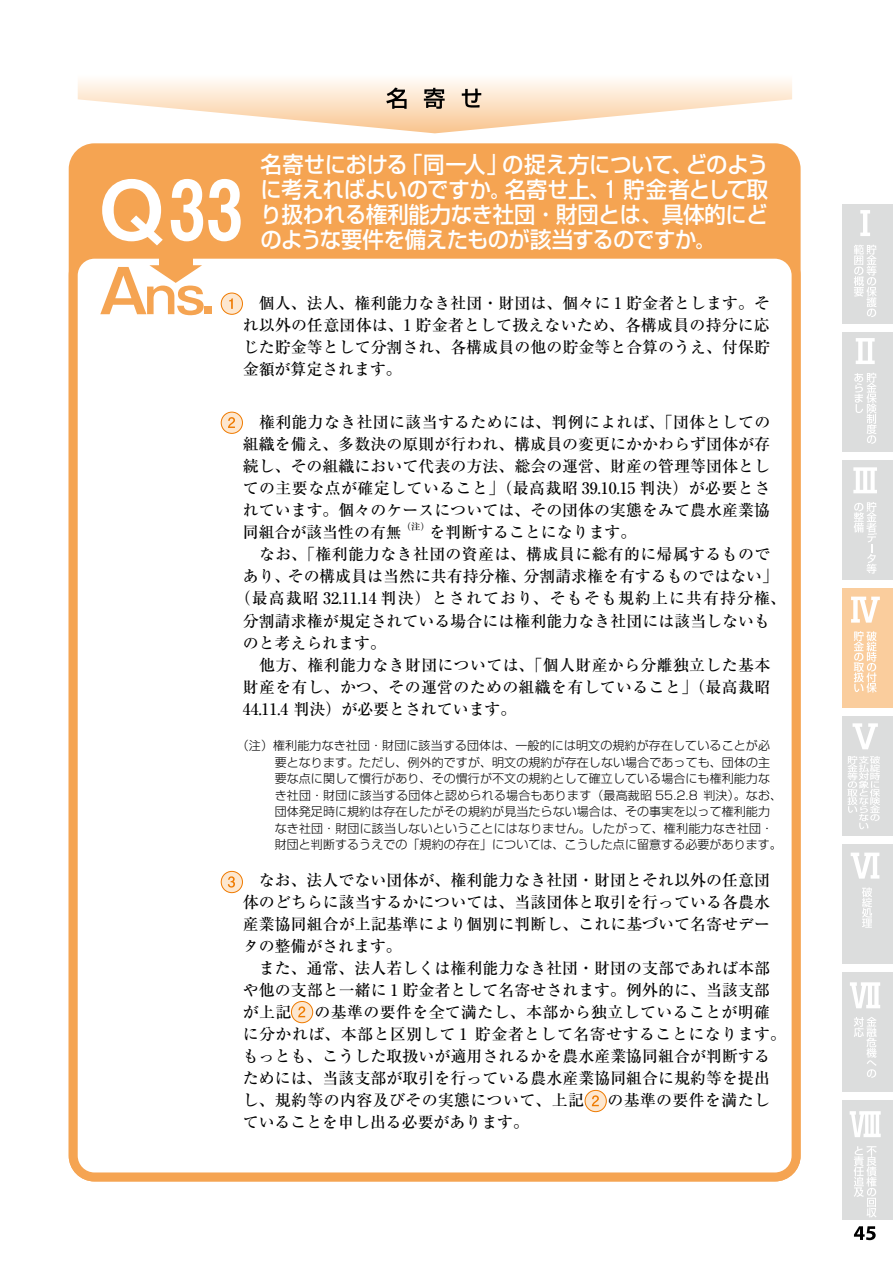
<style>
.page{position:relative;width:893px;height:1263px;background:#fff}
.page>*{position:absolute;margin:0;border:0;box-sizing:border-box;transform-origin:0 0}
.t1{font:500 22.5px/24.8px "Shin Go";letter-spacing:-.01em;color:#fff;text-align:justify;scale:.95 1}
.t2{font:500 15.9px/22px "Ryumin Pr 5";letter-spacing:.005em;color:#000;text-align:justify}
.t3{font:500 15.9px "Ryumin Pr 5";letter-spacing:.025em;color:#000}
.t4{font:500 15.9px "Ryumin Pr 5";letter-spacing:.07em;color:#000}
.t5{font:300 12px/16.5px "Shin Go Pr 5";letter-spacing:.01em;color:#000}
.t6{font:500 9.3px "Ryumin Pr 5";color:#000}
.s1{font-family:"Gothic MB101"}
</style>
<div class="page">
<div style="left:842px;top:204px;width:51px;height:119px;background:#dcdddd"></div>
<div style="left:842px;top:332px;width:51px;height:119px;background:#dcdddd"></div>
<div style="left:842px;top:460px;width:51px;height:119px;background:#dcdddd"></div>
<div style="left:842px;top:588px;width:51px;height:119px;background:#facd9d"></div>
<div style="left:842px;top:716px;width:51px;height:120px;background:#dcdddd"></div>
<div style="left:842px;top:845px;width:51px;height:119px;background:#dcdddd"></div>
<div style="left:842px;top:973px;width:51px;height:119px;background:#dcdddd"></div>
<div style="left:842px;top:1101px;width:51px;height:119px;background:#dcdddd"></div>
<svg style="left:850px;top:1111px;width:31px;height:26px"></svg>
<svg style="left:854px;top:1226px;width:22px;height:14px"></svg>
<svg style="left:854px;top:1146px;width:23px;height:71px"></svg>
<svg style="left:850px;top:982px;width:30px;height:26px"></svg>
<svg style="left:854px;top:1017px;width:23px;height:61px"></svg>
<svg style="left:851px;top:853px;width:28px;height:26px"></svg>
<svg style="left:862px;top:887px;width:10px;height:41px"></svg>
<svg style="left:852px;top:723px;width:26px;height:26px"></svg>
<svg style="left:847px;top:756px;width:33px;height:73px"></svg>
<svg style="left:851px;top:597px;width:29px;height:26px"></svg>
<svg style="left:854px;top:631px;width:23px;height:62px"></svg>
<svg style="left:853px;top:467px;width:24px;height:26px"></svg>
<svg style="left:854px;top:502px;width:23px;height:72px"></svg>
<svg style="left:856px;top:338px;width:19px;height:26px"></svg>
<svg style="left:854px;top:373px;width:23px;height:71px"></svg>
<svg style="left:860px;top:210px;width:10px;height:26px"></svg>
<svg style="left:854px;top:245px;width:23px;height:72px"></svg>
<div style="left:73px;top:148px;width:723px;height:1029px;background:#f5a452;border-radius:21px"></div>
<div style="left:73px;top:254px;width:723px;height:923px;background:#fff;border-radius:21px"></div>
<div style="left:69px;top:250px;width:732px;height:931px;border:9px solid #f5a452;border-radius:21px"></div>
<svg style="left:102px;top:179px;width:61px;height:66px"></svg>
<svg style="left:171px;top:179px;width:70px;height:62px"></svg>
<div style="left:205px;top:307px;width:7px;height:7px;background:#f5a452"></div>
<div style="left:159px;top:253px;width:34px;height:18px;background:#f5a452"></div>
<svg style="left:100px;top:265px;width:104px;height:50px"></svg>
<div style="left:221px;top:293px;width:21px;height:21px;background:#fde7cf;border-radius:50%"></div>
<div style="left:221px;top:293px;width:22px;height:22px;border:1px solid #ef7a00;border-radius:50%"></div>
<svg style="left:229px;top:298px;width:4px;height:11px"></svg>
<div style="left:221px;top:412px;width:21px;height:21px;background:#fde7cf;border-radius:50%"></div>
<div style="left:221px;top:412px;width:22px;height:22px;border:1px solid #ef7a00;border-radius:50%"></div>
<svg style="left:228px;top:417px;width:7px;height:11px"></svg>
<div style="left:221px;top:871px;width:21px;height:22px;background:#fde7cf;border-radius:50%"></div>
<div style="left:221px;top:871px;width:22px;height:22px;border:1px solid #ef7a00;border-radius:50%"></div>
<svg style="left:228px;top:876px;width:7px;height:11px"></svg>
<svg style="left:78px;top:80px;width:714px;height:53px"></svg>
<svg style="left:291px;top:1001px;width:22px;height:22px"></svg>
<div style="left:291px;top:1001px;width:22px;height:22px;border:1px solid #ee7a00;border-radius:50%"></div>
<svg style="left:298px;top:1006px;width:7px;height:11px"></svg>
<div style="left:585px;top:1090px;width:21px;height:22px;background:#fde7cf;border-radius:50%"></div>
<div style="left:585px;top:1090px;width:22px;height:22px;border:1px solid #ee7a00;border-radius:50%"></div>
<svg style="left:592px;top:1095px;width:7px;height:11px"></svg>
<h1 class="t1" style="left:261px;top:151px;width:536px">名寄せにおける<span class="s1">「</span>同一人<span class="s1">」</span>の捉え方について<span class="s1">、</span>どのように考えればよいのですか<span class="s1">。</span>名寄せ上<span class="s1">、１</span>貯金者として取り扱われる権利能力なき社団<span class="s1">・</span>財団とは<span class="s1">、</span>具体的にどのような要件を備えたものが該当するのですか<span class="s1">。</span></h1>
<p class="t2" style="left:243px;top:291px;width:529px">　個人、法人、権利能力なき社団・財団は、個々に 1 貯金者とします。それ以外の任意団体は、1 貯金者として扱えないため、各構成員の持分に応じた貯金等として分割され、各構成員の他の貯金等と合算のうえ、付保貯金額が算定されます。</p>
<p class="t2" style="left:243px;top:410px;width:529px">　権利能力なき社団に該当するためには、判例によれば、「団体としての組織を備え、多数決の原則が行われ、構成員の変更にかかわらず団体が存続し、その組織において代表の方法、総会の運営、財産の管理等団体としての主要な点が確定していること」（最高裁昭 39.10.15 判決）が必要とされています。個々のケースについては、その団体の実態をみて農水産業協同組合が該当性の有無</p>
<p class="t6" style="left:402px;top:520px;width:29px">（注）</p>
<p class="t2" style="left:430px;top:520px;width:208px">を判断することになります。</p>
<p class="t3" style="left:243px;top:542px;width:529px">　なお、「権利能力なき社団の資産は、構成員に総有的に帰属するもので</p>
<p class="t2" style="left:243px;top:564px;width:537px">あり、その構成員は当然に共有持分権、分割請求権を有するものではない」</p>
<p class="t4" style="left:235px;top:586px;width:553px">（最高裁昭 32.11.14 判決）とされており、そもそも規約上に共有持分権、</p>
<p class="t2" style="left:243px;top:608px;width:529px">分割請求権が規定されている場合には権利能力なき社団には該当しないも</p>
<p class="t2" style="left:243px;top:630px;width:145px">のと考えられます。</p>
<p class="t3" style="left:243px;top:652px;width:529px">　他方、権利能力なき財団については、「個人財産から分離独立した基本</p>
<p class="t3" style="left:243px;top:674px;width:529px">財産を有し、かつ、その運営のための組織を有していること」（最高裁昭</p>
<p class="t2" style="left:243px;top:697px;width:275px">44.11.4 判決）が必要とされています。</p>
<p class="t5" style="left:275px;top:736px;width:509px;text-indent:-38px">（注）権利能力なき社団・財団に該当する団体は、一般的には明文の規約が存在していることが必要となります。ただし、例外的ですが、明文の規約が存在しない場合であっても、団体の主要な点に関して慣行があり、その慣行が不文の規約として確立している場合にも権利能力なき社団・財団に該当する団体と認められる場合もあります（最高裁昭 55.2.8 判決）。なお、団体発足時に規約は存在したがその規約が見当たらない場合は、その事実を以って権利能力なき社団・財団に該当しないということにはなりません。したがって、権利能力なき社団・財団と判断するうえでの「規約の存在」については、こうした点に留意する必要があります。</p>
<p class="t2" style="left:243px;top:868px;width:545px;text-align:left">　なお、法人でない団体が、権利能力なき社団・財団とそれ以外の任意団体のどちらに該当するかについては、当該団体と取引を行っている各農水産業協同組合が上記基準により個別に判断し、これに基づいて名寄せデータの整備がされます。<br>　また、通常、法人若しくは権利能力なき社団・財団の支部であれば本部や他の支部と一緒に 1 貯金者として名寄せされます。例外的に、当該支部が上記　 の基準の要件を全て満たし、本部から独立していることが明確に分かれば、本部と区別して 1 貯金者として名寄せすることになります。もっとも、こうした取扱いが適用されるかを農水産業協同組合が判断するためには、当該支部が取引を行っている農水産業協同組合に規約等を提出し、規約等の内容及びその実態について、上記　 の基準の要件を満たしていることを申し出る必要があります。</p>
</div>
